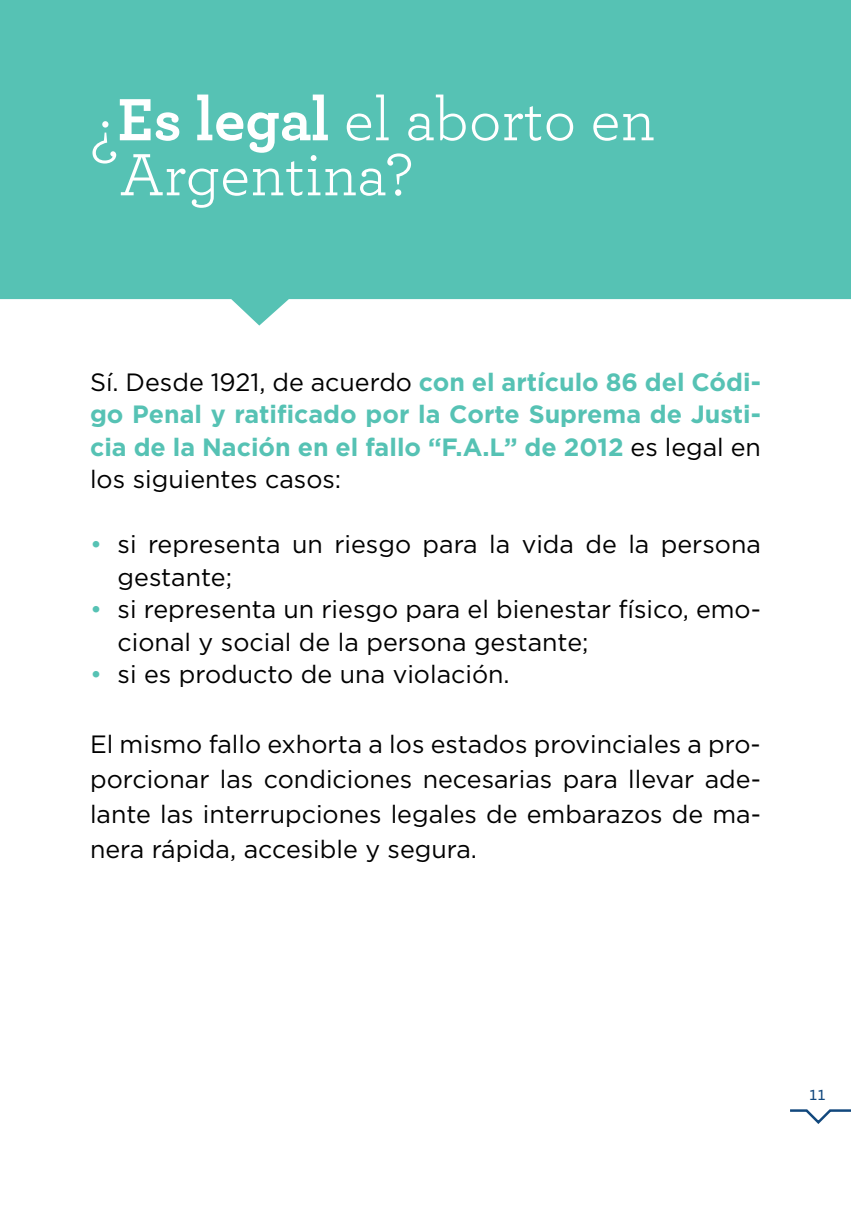
<style>
.page{position:relative;width:851px;height:1205px;background:#fff}
.page>*{position:absolute;margin:0;border:0;box-sizing:border-box;transform-origin:0 0}
.t1{font:62.5px/55px "Archer";color:#fff}
.t2{font:25px/35px "Gotham";color:#000}
.t3{font:700 25px/32.5px "Gotham";color:#56c2b4;text-align:justify}
.t4{font:500 20px "Archer";color:#12487d}
.s1{font-weight:700}
.s2{font-weight:400;color:#000}
.s3{color:#56c2b4}
</style>
<div class="page">
<svg style="left:790px;top:1109px;width:60px;height:15px"></svg>
<svg style="left:0;top:0;width:850px;height:326px;background:#63c6ba"></svg>
<h1 class="t1" style="left:119px;top:89px;width:537px;text-indent:-29px">¿<span class="s1">Es legal</span> el aborto en<br>Argentina?</h1>
<p class="t3" style="left:90px;top:366px;width:672px"><span class="s2">Sí. Desde 1921, de acuerdo</span> con el artículo 86 del Códi&shy;go Penal y ratificado por la Corte Suprema de Justi&shy;cia de la Nación en el fallo “F.A.L” de 2012 <span class="s2">es legal en los siguientes casos:</span></p>
<p class="t2" style="left:118px;top:528px;width:644px;line-height:32.5px;text-indent:-28px"><span class="s3">•</span> si representa un riesgo para la vida de la persona gestante;</p>
<p class="t2" style="left:118px;top:593px;width:644px;line-height:32.5px;text-indent:-28px"><span class="s3">•</span> si representa un riesgo para el bienestar físico, emo&shy;cional y social de la persona gestante;</p>
<p class="t2" style="left:90px;top:656px;width:421px"><span class="s3">•</span> si es producto de una violación.</p>
<p class="t2" style="left:90px;top:726px;width:672px;text-align:justify">El mismo fallo exhorta a los estados provinciales a pro&shy;porcionar las condiciones necesarias para llevar ade&shy;lante las interrupciones legales de embarazos de ma&shy;nera rápida, accesible y segura.</p>
<p class="t4" style="left:809px;top:1078px;width:18px">11</p>
</div>
